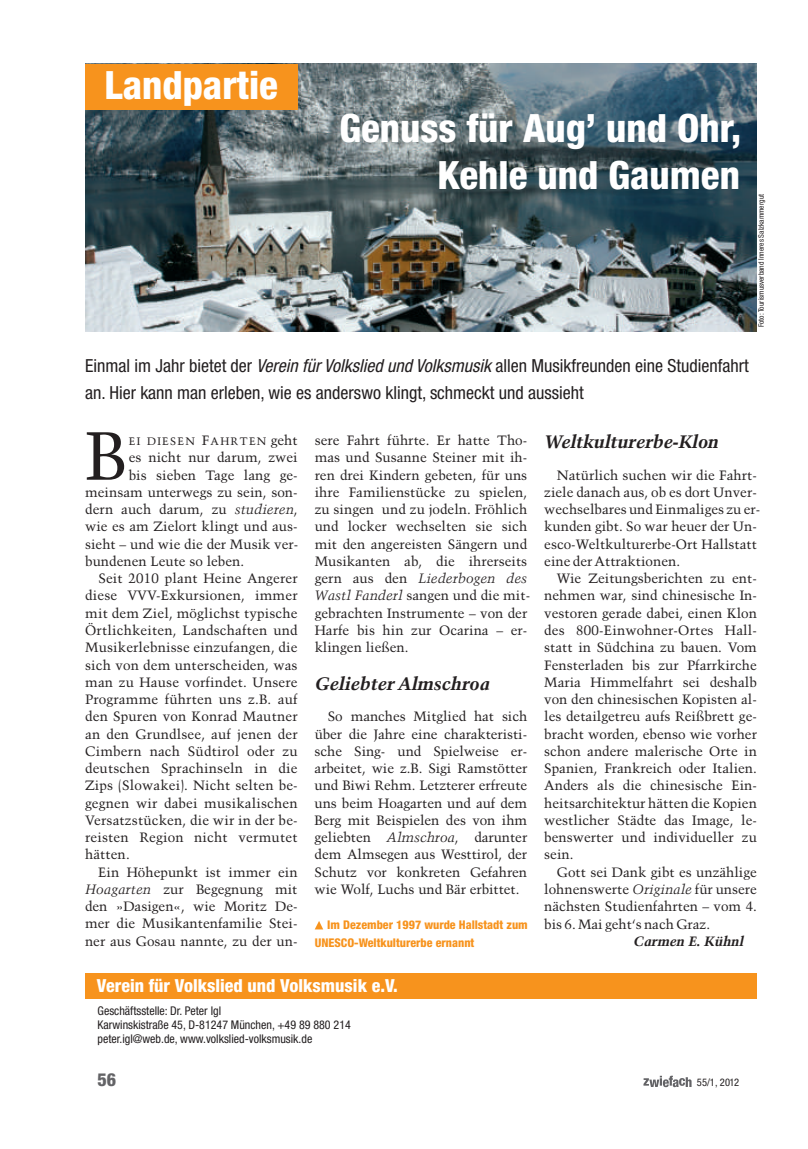
<style>
.page{position:relative;width:808px;height:1149px;background:#fff}
.page>*{position:absolute;margin:0;border:0;box-sizing:border-box;transform-origin:0 0}
.t1{font:67.95px "Trump Mediaeval LT Std";color:#231f20}
.t2{font:800 condensed 39px/47px "Helvetica Neue LT Std";color:#fff;text-align:right}
.t3{font:condensed 18px/27px "Helvetica Neue LT Std";color:#231f20}
.t4{font:italic 700 18px "Trump Mediaeval LT Std";letter-spacing:-.005em;color:#231f20}
.t5{font:800 condensed 18px "Helvetica Neue LT Std";color:#fff}
.t6{font:800 condensed 18px "Helvetica Neue LT Std";color:#636366}
.t7{font:13.5px/17.2px "Trump Mediaeval LT Std";color:#231f20;text-align:justify}
.t8{font:italic 700 13.5px "Trump Mediaeval LT Std";color:#231f20}
.t9{font:condensed 12px/13.6px "Helvetica Neue LT Std";color:#231f20}
.t10{font:800 condensed 12px/17.2px "Helvetica Neue";color:#f7931d}
.t11{font:10.8px "Trump Mediaeval LT Std";letter-spacing:.12em;color:#231f20}
.t12{font:condensed 10.5px "Helvetica Neue LT Std";letter-spacing:-.02em;color:#231f20}
.t13{font:condensed 7.5px "Helvetica Neue LT Std";color:#231f20}
.s1{font-family:"Helvetica Neue";font-style:italic}
.s2{font-size:13.5px}
.s3{font-style:italic}
</style>
<div class="page">
<img style="left:85px;top:64px;width:672px;height:268px">
<svg style="left:643px;top:1075px;width:48px;height:11px"></svg>
<div style="left:85px;top:64px;width:213px;height:46px;background:#f7931d"></div>
<svg style="left:315px;top:921px;width:8px;height:8px"></svg>
<div style="left:85px;top:972px;width:672px;height:26px;background:#f7931d"></div>
<h2 class="t2" style="left:105px;top:68px;width:175px">Landpartie</h2>
<h2 class="t2" style="left:339px;top:110px;width:403px">Genuss für Aug’ und Ohr,<br>Kehle und Gaumen</h2>
<p class="t13" style="left:758px;top:327px;width:135px;rotate:-90deg">Foto: Tourismusverband Inneres Salzkammergut</p>
<h3 class="t3" style="left:85px;top:354px;width:665px">Einmal im Jahr bietet der <span class="s1">Verein für Volkslied und Volksmusik</span> allen Musikfreunden eine Studienfahrt an. Hier kann man erleben, wie es anderswo klingt, schmeckt und aussieht</h3>
<h1 class="t1" style="left:85px;top:426px;width:43px">B</h1>
<p class="t11" style="left:129px;top:436px;width:170px">EI DIESEN <span class="s2">F</span>AHRTEN <span class="s2">geht</span></p>
<p class="t7" style="left:315px;top:432px;width:217px;text-align:left">sere Fahrt führte. Er hatte Tho&shy;mas und Susanne Steiner mit ih&shy;ren drei Kindern gebeten, für uns ihre Familienstücke zu spielen, zu singen und zu jodeln. Fröhlich und locker wechselten sie sich mit den angereisten Sängern und<br>Musikanten ab, die ihrerseits gern aus den <span class="s3">Liederbogen des<br>Wastl Fanderl</span> sangen und die mit&shy;gebrachten Instrumente – von der<br>Harfe bis hin zur Ocarina – er&shy;klingen ließen.</p>
<h3 class="t4" style="left:315px;top:676px;width:176px">Geliebter Almschroa</h3>
<p class="t7" style="left:315px;top:708px;width:214px;text-indent:13px">So manches Mitglied hat sich über die Jahre eine charakteristi&shy;sche Sing- und Spielweise er&shy;arbeitet, wie z.B. Sigi Ramstötter und Biwi Rehm. Letzterer erfreute uns beim Hoagarten und auf dem Berg mit Beispielen des von ihm geliebten <span class="s3">Almschroa</span>, darunter dem Almsegen aus Westtirol, der Schutz vor konkreten Gefahren wie Wolf, Luchs und Bär erbittet.</p>
<p class="t7" style="left:129px;top:449px;width:170px">es nicht nur darum, zwei</p>
<p class="t7" style="left:129px;top:467px;width:170px">bis sieben Tage lang ge-</p>
<p class="t7" style="left:85px;top:484px;width:214px">meinsam unterwegs zu sein, son-</p>
<p class="t7" style="left:85px;top:501px;width:214px">dern auch darum, zu <span class="s3">studieren</span>,</p>
<p class="t7" style="left:85px;top:518px;width:214px">wie es am Zielort klingt und aus-</p>
<p class="t7" style="left:85px;top:536px;width:215px">sieht – und wie die der Musik ver-</p>
<p class="t7" style="left:85px;top:553px;width:161px">bundenen Leute so leben.</p>
<p class="t7" style="left:98px;top:570px;width:201px">Seit 2010 plant Heine Angerer</p>
<p class="t7" style="left:85px;top:587px;width:214px">diese VVV-Exkursionen, immer</p>
<p class="t7" style="left:85px;top:605px;width:214px">mit dem Ziel, möglichst typische</p>
<p class="t7" style="left:85px;top:622px;width:214px">Örtlichkeiten, Landschaften und</p>
<p class="t7" style="left:85px;top:639px;width:214px">Musikerlebnisse einzufangen, die</p>
<p class="t7" style="left:85px;top:656px;width:214px">sich von dem unterscheiden, was</p>
<p class="t7" style="left:85px;top:674px;width:214px">man zu Hause vorfindet. Unsere</p>
<p class="t7" style="left:85px;top:691px;width:214px">Programme führten uns z.B. auf</p>
<p class="t7" style="left:85px;top:708px;width:214px">den Spuren von Konrad Mautner</p>
<p class="t7" style="left:85px;top:725px;width:214px">an den Grundlsee, auf jenen der</p>
<p class="t7" style="left:85px;top:743px;width:214px">Cimbern nach Südtirol oder zu</p>
<p class="t7" style="left:85px;top:760px;width:214px">deutschen Sprachinseln in die</p>
<p class="t7" style="left:85px;top:777px;width:214px">Zips (Slowakei). Nicht selten be-</p>
<p class="t7" style="left:85px;top:794px;width:214px">gegnen wir dabei musikalischen</p>
<p class="t7" style="left:85px;top:812px;width:214px">Versatzstücken, die wir in der be-</p>
<p class="t7" style="left:85px;top:829px;width:214px">reisten Region nicht vermutet</p>
<p class="t7" style="left:85px;top:846px;width:46px">hätten.</p>
<p class="t7" style="left:98px;top:863px;width:201px">Ein Höhepunkt ist immer ein</p>
<p class="t7" style="left:85px;top:881px;width:214px"><span class="s3">Hoagarten</span> zur Begegnung mit</p>
<p class="t7" style="left:85px;top:898px;width:214px">den »Dasigen«, wie Moritz De-</p>
<p class="t7" style="left:85px;top:915px;width:214px">mer die Musikantenfamilie Stei-</p>
<p class="t7" style="left:85px;top:932px;width:214px">ner aus Gosau nannte, zu der un-</p>
<p class="t10" style="left:315px;top:917px;width:215px;text-indent:12px">Im Dezember 1997 wurde Hallstadt zum<br>UNESCO-Weltkulturerbe ernannt</p>
<h3 class="t5" style="left:97px;top:978px;width:302px">Verein für Volkslied und Volksmusik e.V.</h3>
<p class="t9" style="left:98px;top:1005px;width:255px">Geschäftsstelle: Dr. Peter Igl<br>Karwinskistraße 45, D-81247 München, +49 89 880 214 peter.igl@web.de, www.volkslied-volksmusik.de</p>
<h3 class="t4" style="left:544px;top:434px;width:176px">Weltkulturerbe-Klon</h3>
<p class="t7" style="left:544px;top:467px;width:217px;text-align:left;text-indent:13px">Natürlich suchen wir die Fahrt&shy;ziele danach aus, ob es dort Unver&shy;wechselbares und Einmaliges zu er&shy;kunden gibt. So war heuer der Un&shy;esco-Weltkulturerbe-Ort Hallstatt eine der Attraktionen.</p>
<p class="t7" style="left:544px;top:570px;width:214px;text-indent:13px">Wie Zeitungsberichten zu ent&shy;nehmen war, sind chinesische In&shy;vestoren gerade dabei, einen Klon des 800-Einwohner-Ortes Hall&shy;statt in Südchina zu bauen. Vom Fensterladen bis zur Pfarrkirche Maria Himmelfahrt sei deshalb von den chinesischen Kopisten al&shy;les detailgetreu aufs Reißbrett ge&shy;bracht worden, ebenso wie vorher schon andere malerische Orte in Spanien, Frankreich oder Italien.<br>Anders als die chinesische Ein&shy;heitsarchitektur hätten die Kopien westlicher Städte das Image, le&shy;benswerter und individueller zu sein.</p>
<p class="t7" style="left:544px;top:864px;width:214px;text-indent:13px">Gott sei Dank gibt es unzählige lohnenswerte <span class="s3">Originale</span> für unsere nächsten Studienfahrten – vom 4. bis 6. Mai geht‘s nach Graz.</p>
<p class="t8" style="left:633px;top:934px;width:112px">Carmen E. Kühnl</p>
<h3 class="t6" style="left:97px;top:1072px;width:20px">56</h3>
<p class="t12" style="left:697px;top:1077px;width:44px">55/1, 2012</p>
</div>
